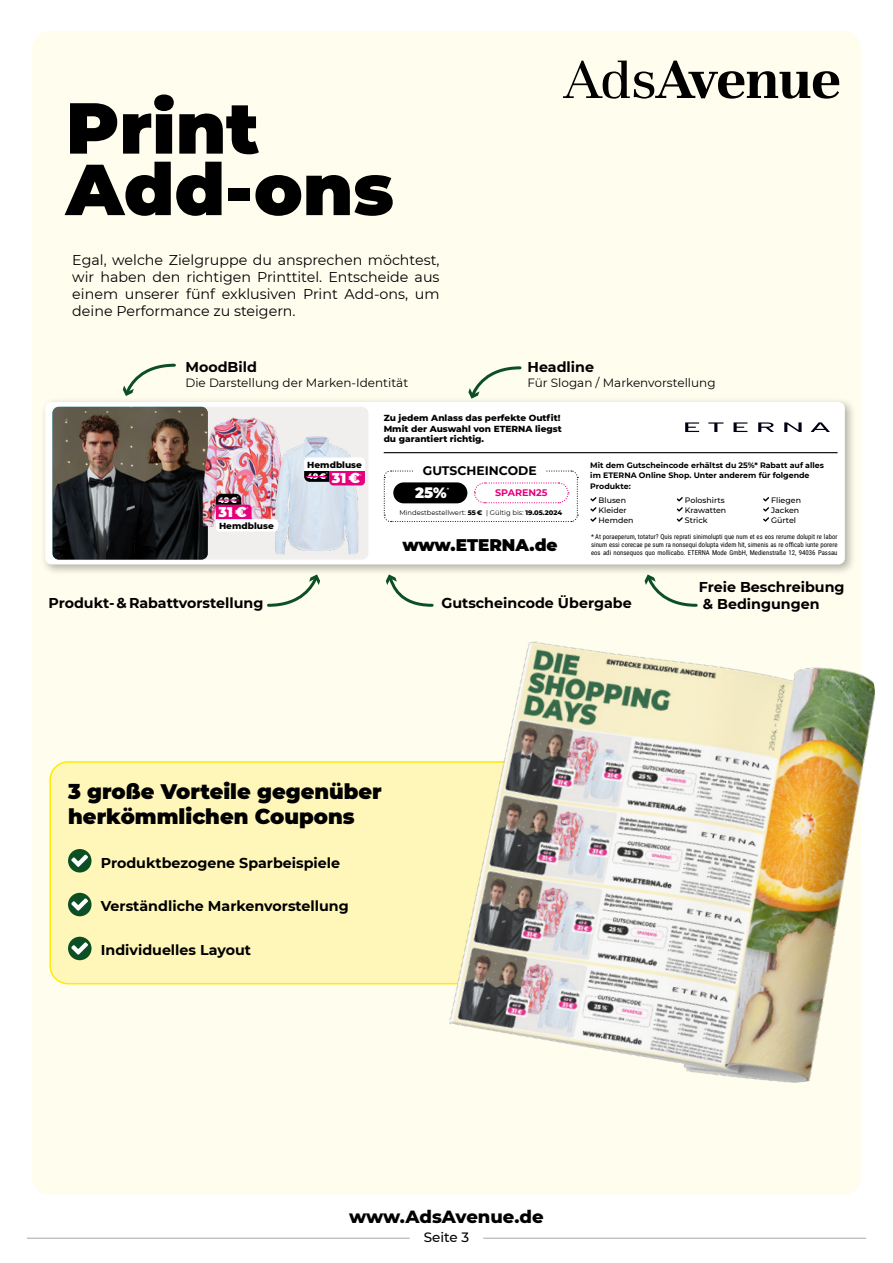
<style>
.page{position:relative;width:893px;height:1263px;background:#fff}
.page>*{position:absolute;margin:0;border:0;box-sizing:border-box;transform-origin:0 0}
.t1{font:900 72px/61.5px "Montserrat";color:#000}
.t2{font:900 21px/25.5px "Montserrat";color:#000}
.t3{font:800 18px "Montserrat";color:#000}
.t4{font:900 16.8px "Montserrat";color:#000}
.t5{font:900 14.85px "Montserrat";color:#fff}
.t6{font:700 14.25px/17.1px "Montserrat";color:#000}
.t7{font:14.25px/17.1px "Montserrat";color:#000;text-align:justify}
.t8{font:900 13.95px "Montserrat";color:#fff}
.t9{font:500 13.5px "Montserrat";color:#000}
.t10{font:700 12.3px "Montserrat";color:#000}
.t11{font:12px "Montserrat";color:#000}
.t12{font:700 9.6px "Montserrat";color:#e6007d}
.t13{font:800 9px/10.1px "Montserrat";color:#000}
.t14{font:700 7.8px/10.1px "Montserrat";color:#000}
.t15{font:500 7.8px/10.1px "Montserrat";color:#000}
.t16{font:900 7.8px "Montserrat";color:#fff}
.t17{font:6.75px/7.8px "Roboto Condensed";color:#000}
.t18{font:6.75px "Montserrat";color:#000}
.t19{font:500 6.15px "Montserrat";color:#fff}
.t20{font:500 3.75px "Montserrat";color:#fff}
.s1{font-weight:800}
</style>
<div class="page">
<div style="left:32px;top:31px;width:829px;height:1164px;background:#fffdee;border-radius:18px"></div>
<hr style="left:27px;top:1238px;width:383px;height:1px;background:#000">
<hr style="left:483px;top:1238px;width:383px;height:1px;background:#000">
<svg style="left:563px;top:61px;width:276px;height:38px"></svg>
<div style="left:50px;top:762px;width:723px;height:222px;background:#fff7b9;border-radius:18px"></div>
<img style="left:401px;top:641px;width:475px;height:442px">
<div style="left:40px;top:397px;width:816px;height:179px;background:#000;opacity:.3"></div>
<div style="left:45px;top:402px;width:800px;height:162px;background:#fff;border-radius:6px"></div>
<div style="left:148px;top:407px;width:220px;height:153px;background:#f0efee;border-radius:6px"></div>
<svg style="left:383px;top:470px;width:195px;height:53px"></svg>
<div style="left:414px;top:463px;width:131px;height:12px;background:#fff"></div>
<svg style="left:590px;top:497px;width:6px;height:4px"></svg>
<svg style="left:590px;top:507px;width:6px;height:4px"></svg>
<svg style="left:590px;top:517px;width:6px;height:5px"></svg>
<svg style="left:677px;top:497px;width:6px;height:4px"></svg>
<svg style="left:677px;top:507px;width:6px;height:4px"></svg>
<svg style="left:677px;top:517px;width:6px;height:5px"></svg>
<svg style="left:763px;top:497px;width:6px;height:4px"></svg>
<svg style="left:763px;top:507px;width:6px;height:4px"></svg>
<svg style="left:763px;top:517px;width:6px;height:5px"></svg>
<svg style="left:685px;top:422px;width:145px;height:10px"></svg>
<img style="left:52px;top:407px;width:156px;height:153px">
<img style="left:203px;top:415px;width:74px;height:118px">
<hr style="left:384px;top:452px;width:453px;height:1px;background:#000">
<img style="left:275px;top:435px;width:83px;height:120px">
<svg style="left:304px;top:457px;width:61px;height:28px;background:#d08bb2"></svg>
<svg style="left:216px;top:494px;width:62px;height:37px;background:#d38cad"></svg>
<hr style="left:219px;top:499px;width:20px;height:2px;background:#e6007d">
<svg style="left:123px;top:363px;width:53px;height:33px"></svg>
<svg style="left:468px;top:366px;width:55px;height:33px"></svg>
<svg style="left:265px;top:574px;width:55px;height:33px"></svg>
<svg style="left:386px;top:574px;width:49px;height:33px"></svg>
<svg style="left:645px;top:574px;width:54px;height:33px"></svg>
<div style="left:68px;top:849px;width:24px;height:23px;background:#0c4f25;border-radius:50%"></div>
<svg style="left:71px;top:854px;width:17px;height:13px"></svg>
<div style="left:68px;top:893px;width:24px;height:23px;background:#0c4f25;border-radius:50%"></div>
<svg style="left:71px;top:898px;width:17px;height:13px"></svg>
<div style="left:68px;top:937px;width:24px;height:23px;background:#0c4f25;border-radius:50%"></div>
<svg style="left:71px;top:942px;width:17px;height:12px"></svg>
<h1 class="t1" style="left:66px;top:93px;width:330px">Print<br>Add-ons</h1>
<h3 class="t7" style="left:72px;top:251px;width:369px">Egal, welche Zielgruppe du ansprechen möchtest, wir haben den richtigen Printtitel. Entscheide aus einem unserer fünf exklusiven Print Add-ons, um deine Performance zu steigern.</h3>
<h3 class="t6" style="left:186px;top:358px;width:73px">MoodBild</h3>
<h3 class="t11" style="left:186px;top:375px;width:224px">Die Darstellung der Marken-Identität</h3>
<h3 class="t6" style="left:527px;top:358px;width:68px">Headline</h3>
<h3 class="t11" style="left:527px;top:375px;width:190px">Für Slogan / Markenvorstellung</h3>
<p class="t20" style="left:237px;top:495px;width:3px">*</p>
<p class="t16" style="left:219px;top:494px;width:20px">49 €</p>
<h3 class="t8" style="left:219px;top:502px;width:30px">31 €</h3>
<p class="t20" style="left:247px;top:506px;width:3px">*</p>
<h3 class="t13" style="left:219px;top:520px;width:56px">Hemdbluse</h3>
<h3 class="t6" style="left:48px;top:593px;width:216px">Produkt- &amp; Rabattvorstellung</h3>
<h3 class="t13" style="left:307px;top:459px;width:56px">Hemdbluse</h3>
<p class="t20" style="left:326px;top:471px;width:3px">*</p>
<h3 class="t8" style="left:332px;top:468px;width:30px">31 €</h3>
<p class="t16" style="left:307px;top:470px;width:20px">49 €</p>
<p class="t20" style="left:360px;top:473px;width:3px">*</p>
<h3 class="t13" style="left:384px;top:413px;width:180px">Zu jedem Anlass das perfekte Outfit!<br>Mmit der Auswahl von ETERNA liegst du garantiert richtig.</h3>
<h3 class="t10" style="left:423px;top:462px;width:115px">GUTSCHEINCODE</h3>
<p class="t14" style="left:590px;top:460px;width:235px">Mit dem Gutscheincode erhältst du 25%* Rabatt auf alles im ETERNA Online Shop. Unter anderem für folgende<br>Produkte:</p>
<p class="t15" style="left:598px;top:494px;width:37px">Blusen<br>Kleider<br>Hemden</p>
<p class="t15" style="left:685px;top:494px;width:43px">Poloshirts<br>Krawatten<br>Strick</p>
<p class="t15" style="left:771px;top:494px;width:31px">Fliegen<br>Jacken<br>Gürtel</p>
<h3 class="t5" style="left:415px;top:482px;width:33px">25%</h3>
<p class="t19" style="left:447px;top:486px;width:4px">*</p>
<h3 class="t12" style="left:495px;top:485px;width:54px">SPAREN25</h3>
<p class="t18" style="left:399px;top:508px;width:164px">Mindestbestellwert: <span class="s1">55 €</span> | Gültig bis: <span class="s1">19.05.2024</span></p>
<h3 class="t4" style="left:402px;top:532px;width:157px">www.ETERNA.de</h3>
<p class="t17" style="left:591px;top:533px;width:248px">* At poraeperum, totatur? Quis reprati sinimolupti que num et es eos rerume dolupit re labor sinum essi corecae pe sum ra nonsequi dolupta videm hit, simenis as re officab iunte porere</p>
<p class="t17" style="left:591px;top:548px;width:248px">eos adi nonsequos quo mollicabo. ETERNA Mode GmbH, Medienstraße 12, 94036 Passau</p>
<h3 class="t6" style="left:441px;top:594px;width:192px">Gutscheincode Übergabe</h3>
<h3 class="t6" style="left:699px;top:577px;width:147px">Freie Beschreibung &amp; Bedingungen</h3>
<h2 class="t2" style="left:68px;top:777px;width:315px">3 große Vorteile gegenüber herkömmlichen Coupons</h2>
<h3 class="t6" style="left:101px;top:853px;width:241px">Produktbezogene Sparbeispiele</h3>
<h3 class="t6" style="left:101px;top:897px;width:250px">Verständliche Markenvorstellung</h3>
<h3 class="t6" style="left:101px;top:941px;width:152px">Individuelles Layout</h3>
<h3 class="t3" style="left:349px;top:1203px;width:196px">www.AdsAvenue.de</h3>
<h3 class="t9" style="left:424px;top:1228px;width:47px">Seite 3</h3>
</div>
